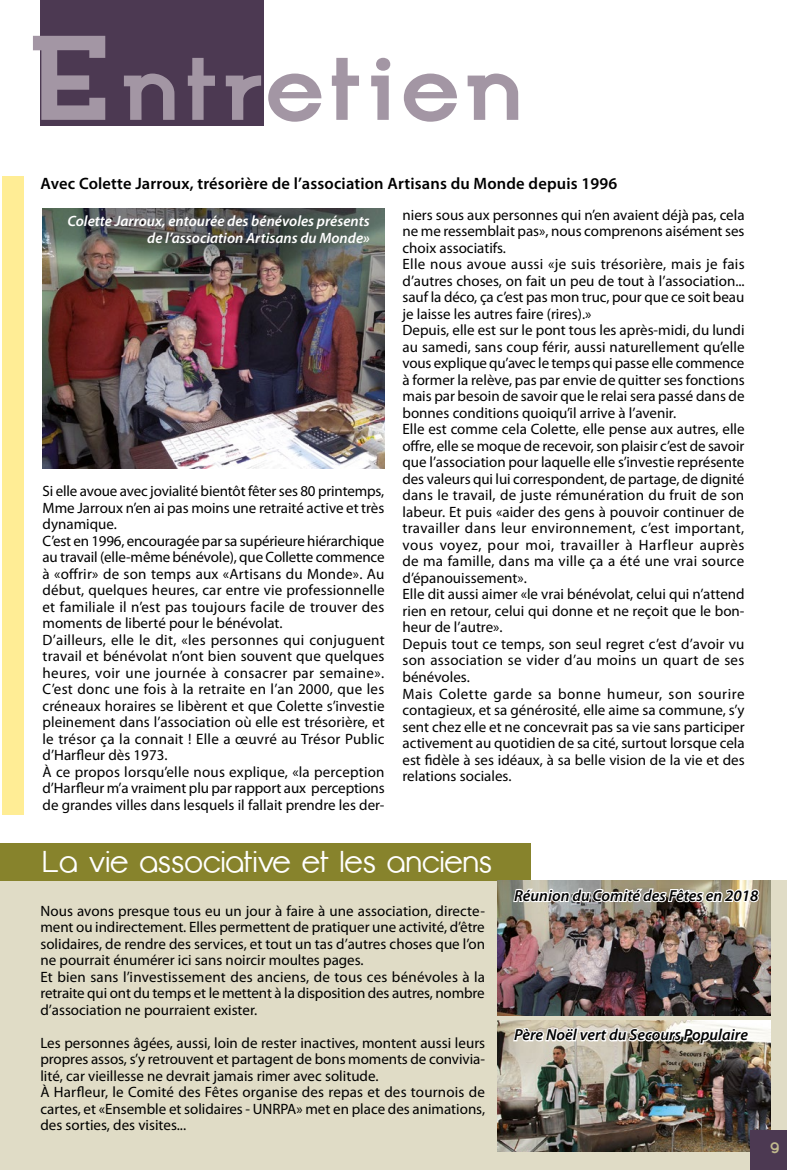
<style>
.page{position:relative;width:787px;height:1170px;background:#fff}
.page>*{position:absolute;margin:0;border:0;box-sizing:border-box;transform-origin:0 0}
.t1{font:700 88.5px "Opificio Serif";letter-spacing:.05em;color:#a396a4;scale:1.1 1}
.t2{font:30px "Opificio";letter-spacing:.01em;color:#fff}
.texte_courant{font:600 16.5px "Myriad Pro";letter-spacing:.01em;color:#000}
.texte_courant-2{font:italic 600 15.9px "Myriad Pro";color:#000}
.texte_courant-3{font:15px/16.5px "Myriad Pro";color:#000;text-align:justify}
.legende{font:italic 600 15px/16.5px "Myriad Pro";color:#fff;text-align:right}
.texte_courant-4{font:700 15px "Opificio Serif";color:#c2bb8e}
.s1{font-size:120px}
</style>
<div class="page">
<div style="left:41px;top:0;width:223px;height:126px;background:#4c3952"></div>
<div style="left:0;top:880px;width:787px;height:289px;background:#e0dcc6"></div>
<div style="left:0;top:843px;width:530px;height:37px;background:#87832c"></div>
<div style="left:2px;top:176px;width:21px;height:638px;background:#ffed95"></div>
<img style="left:43px;top:208px;width:341px;height:260px">
<img style="left:497px;top:880px;width:273px;height:135px">
<img style="left:497px;top:1020px;width:273px;height:131px">
<svg style="left:512px;top:871px;width:248px;height:32px"></svg>
<img style="left:512px;top:989px;width:238px;height:69px">
<div style="left:750px;top:1130px;width:37px;height:39px;background:#4c3952"></div>
<p class="t1" style="left:27px;top:36px;width:453px"><span class="s1">E</span>ntretien</p>
<p class="texte_courant" style="left:41px;top:173px;width:578px">Avec Colette Jarroux, trésorière de l’association Artisans du Monde depuis 1996</p>
<p class="legende" style="left:67px;top:212px;width:304px">Colette Jarroux, entourée des bénévoles présents de l’association Artisans du Monde»</p>
<p class="texte_courant-3" style="left:43px;top:482px;width:343px">Si elle avoue avec jovialité bientôt fêter ses 80 printemps, Mme Jarroux n’en ai pas moins une retraité active et très dynamique.</p>
<p class="texte_courant-3" style="left:43px;top:532px;width:344px">C’est en 1996, encouragée par sa supérieure hiérarchique au travail (elle-même bénévole), que Collette commence à «offrir» de son temps aux «Artisans du Monde». Au début, quelques heures, car entre vie professionnelle et familiale il n’est pas toujours facile de trouver des moments de liberté pour le bénévolat.</p>
<p class="texte_courant-3" style="left:43px;top:631px;width:344px">D’ailleurs, elle le dit, «les personnes qui conjuguent travail et bénévolat n’ont bien souvent que quelques heures, voir une journée à consacrer par semaine».<br>C’est donc une fois à la retraite en l’an 2000, que les créneaux horaires se libèrent et que Colette s’investie pleinement dans l’association où elle est trésorière, et le trésor ça la connait ! Elle a œuvré au Trésor Public d’Harfleur dès 1973.</p>
<p class="texte_courant-3" style="left:43px;top:763px;width:343px">À ce propos lorsqu’elle nous explique, «la perception d’Harfleur m’a vraiment plu par rapport aux perceptions de grandes villes dans lesquels il fallait prendre les der-</p>
<p class="texte_courant-3" style="left:402px;top:206px;width:343px">niers sous aux personnes qui n’en avaient déjà pas, cela ne me ressemblait pas», nous comprenons aisément ses choix associatifs.</p>
<p class="texte_courant-3" style="left:402px;top:256px;width:344px">Elle nous avoue aussi «je suis trésorière, mais je fais d’autres choses, on fait un peu de tout à l’association... sauf la déco, ça c’est pas mon truc, pour que ce soit beau je laisse les autres faire (rires).»</p>
<p class="texte_courant-3" style="left:402px;top:322px;width:343px">Depuis, elle est sur le pont tous les après-midi, du lundi au samedi, sans coup férir, aussi naturellement qu’elle vous explique qu’avec le temps qui passe elle commence à former la relève, pas par envie de quitter ses fonctions mais par besoin de savoir que le relai sera passé dans de bonnes conditions quoiqu’il arrive à l’avenir.</p>
<p class="texte_courant-3" style="left:402px;top:421px;width:343px">Elle est comme cela Colette, elle pense aux autres, elle offre, elle se moque de recevoir, son plaisir c’est de savoir que l’association pour laquelle elle s’investie représente des valeurs qui lui correspondent, de partage, de dignité dans le travail, de juste rémunération du fruit de son labeur. Et puis «aider des gens à pouvoir continuer de travailler dans leur environnement, c’est important, vous voyez, pour moi, travailler à Harfleur auprès de ma famille, dans ma ville ça a été une vrai source d’épanouissement».</p>
<p class="texte_courant-3" style="left:402px;top:586px;width:344px">Elle dit aussi aimer «le vrai bénévolat, celui qui n’attend rien en retour, celui qui donne et ne reçoit que le bon&shy;heur de l’autre».</p>
<p class="texte_courant-3" style="left:402px;top:635px;width:343px">Depuis tout ce temps, son seul regret c’est d’avoir vu son association se vider d’au moins un quart de ses bénévoles.</p>
<p class="texte_courant-3" style="left:402px;top:685px;width:344px">Mais Colette garde sa bonne humeur, son sourire contagieux, et sa générosité, elle aime sa commune, s’y sent chez elle et ne concevrait pas sa vie sans participer activement au quotidien de sa cité, surtout lorsque cela est fidèle à ses idéaux, à sa belle vision de la vie et des relations sociales.</p>
<p class="t2" style="left:43px;top:845px;width:451px">La vie associative et les anciens</p>
<p class="texte_courant-3" style="left:40px;top:902px;width:446px">Nous avons presque tous eu un jour à faire à une association, directe&shy;ment ou indirectement. Elles permettent de pratiquer une activité, d’être solidaires, de rendre des services, et tout un tas d’autres choses que l’on ne pourrait énumérer ici sans noircir moultes pages.</p>
<p class="texte_courant-3" style="left:40px;top:968px;width:446px">Et bien sans l’investissement des anciens, de tous ces bénévoles à la retraite qui ont du temps et le mettent à la disposition des autres, nombre d’association ne pourraient exister.</p>
<p class="texte_courant-3" style="left:40px;top:1034px;width:446px">Les personnes âgées, aussi, loin de rester inactives, montent aussi leurs propres assos, s’y retrouvent et partagent de bons moments de convivia&shy;lité, car vieillesse ne devrait jamais rimer avec solitude.</p>
<p class="texte_courant-3" style="left:40px;top:1083px;width:446px">À Harfleur, le Comité des Fêtes organise des repas et des tournois de cartes, et «Ensemble et solidaires - UNRPA» met en place des animations, des sorties, des visites...</p>
<p class="texte_courant-2" style="left:514px;top:885px;width:246px">Réunion du Comité des Fêtes en 2018</p>
<p class="texte_courant-2" style="left:514px;top:1024px;width:235px">Père Noël vert du Secours Populaire</p>
<p class="texte_courant-4" style="left:770px;top:1138px;width:11px">9</p>
</div>
